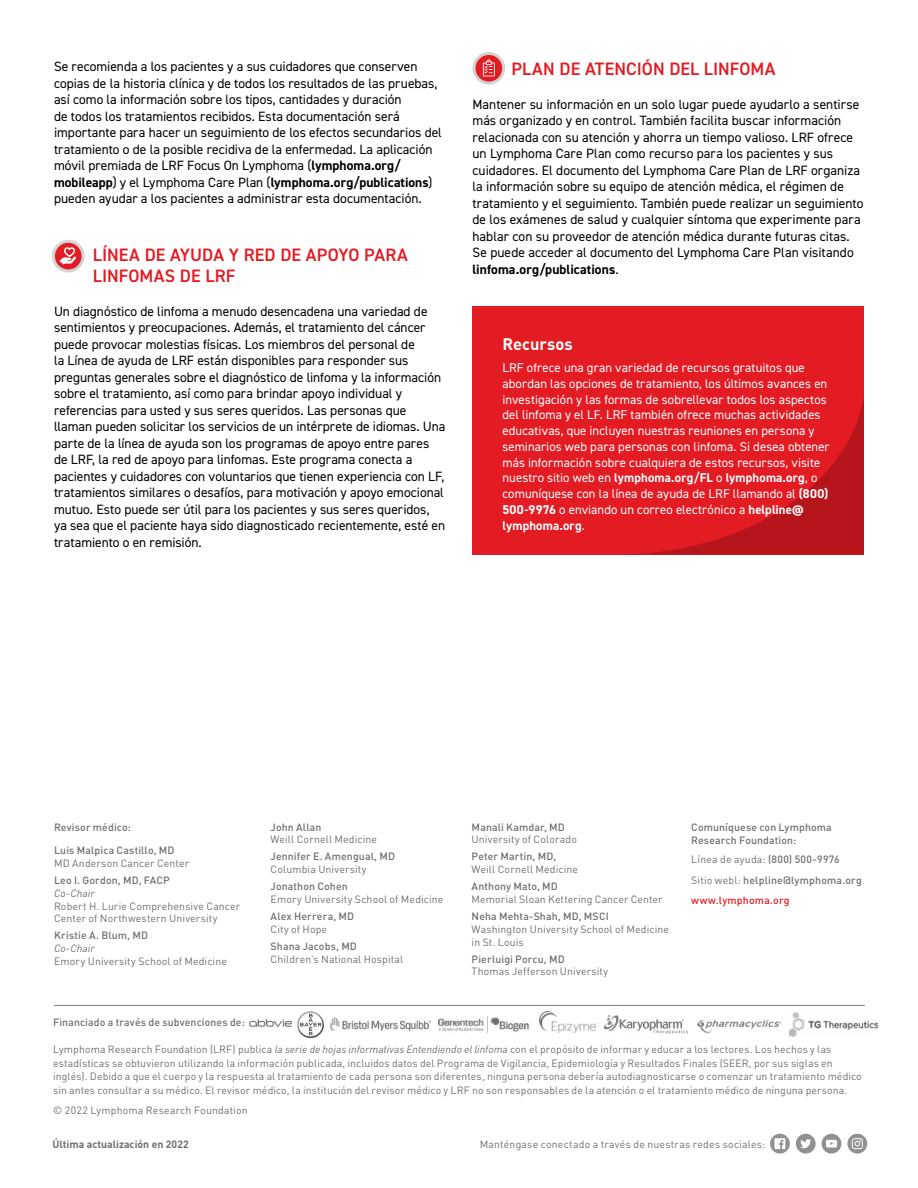
<style>
.page{position:relative;width:918px;height:1188px;background:#fff}
.page>*{position:absolute;margin:0;border:0;box-sizing:border-box;transform-origin:0 0}
.A_Headline{font:600 18px/21px "DIN2014";letter-spacing:.005em;color:#e31b23}
.Red_SideBar_Heading{font:700 16.5px "DINOT";letter-spacing:.005em;color:#fff}
.Body_Copy{font:13.5px/16.5px "DIN2014";color:#000}
.Red_Sidebar_Body_Cop{font:12.75px/15.8px "DIN2014";letter-spacing:.005em;color:#fff}
.Footer{font:10.5px/13.5px "DINOT";letter-spacing:.01em;color:#6d6e71}
.Footer_2{font:500 10.5px/20.9px "DINOT";letter-spacing:.01em;color:#6d6e71}
.Footer_2-2{font:10.5px/12.8px "DINOT";letter-spacing:.01em;color:#6d6e71}
.t1{font:700 10.5px "DINOT";color:#6d6e71}
.s1{font-weight:700}
.s2{font-weight:400}
.s3{font-style:italic}
.s4{color:#e31b23}
</style>
<div class="page">
<div style="left:822px;top:1134px;width:19px;height:20px;background:#919191;border-radius:50%"></div>
<svg style="left:826px;top:1140px;width:11px;height:7px"></svg>
<div style="left:796px;top:1134px;width:20px;height:20px;background:#919191;border-radius:50%"></div>
<svg style="left:800px;top:1139px;width:11px;height:9px"></svg>
<svg style="left:847px;top:1134px;width:20px;height:20px"></svg>
<svg style="left:852px;top:1138px;width:11px;height:11px"></svg>
<svg style="left:770px;top:1134px;width:20px;height:20px"></svg>
<svg style="left:775px;top:1138px;width:10px;height:11px"></svg>
<hr style="left:54px;top:1005px;width:811px;height:1px;background:#808285">
<div style="left:472px;top:306px;width:392px;height:248px;background:#e31b23"></div>
<svg style="left:639px;top:396px;width:225px;height:158px"></svg>
<img style="left:697px;top:1020px;width:85px;height:14px">
<img style="left:439px;top:1016px;width:91px;height:16px">
<img style="left:330px;top:1017px;width:100px;height:14px">
<svg style="left:53px;top:241px;width:30px;height:30px"></svg>
<div style="left:52px;top:240px;width:33px;height:32px;border:3px solid #d1d3d4;border-radius:50%"></div>
<svg style="left:59px;top:245px;width:20px;height:20px"></svg>
<svg style="left:474px;top:53px;width:30px;height:30px"></svg>
<div style="left:472px;top:52px;width:33px;height:33px;border:3px solid #d1d3d4;border-radius:50%"></div>
<svg style="left:483px;top:59px;width:12px;height:18px"></svg>
<img style="left:540px;top:1012px;width:58px;height:21px">
<img style="left:604px;top:1015px;width:84px;height:19px">
<svg style="left:297px;top:1011px;width:27px;height:27px"></svg>
<img style="left:250px;top:1019px;width:42px;height:8px">
<img style="left:790px;top:1013px;width:88px;height:23px">
<p class="Body_Copy" style="left:54px;top:58px;width:389px">Se recomienda a los pacientes y a sus cuidadores que conserven copias de la historia clínica y de todos los resultados de las pruebas, así como la información sobre los tipos, cantidades y duración<br>de todos los tratamientos recibidos. Esta documentación será importante para hacer un seguimiento de los efectos secundarios del tratamiento o de la posible recidiva de la enfermedad. La aplicación móvil premiada de LRF Focus On Lymphoma (<span class="s1">lymphoma.org/ mobileapp</span>) y el Lymphoma Care Plan (<span class="s1">lymphoma.org/publications</span>) pueden ayudar a los pacientes a administrar esta documentación.</p>
<p class="A_Headline" style="left:93px;top:244px;width:316px">LÍNEA DE AYUDA Y RED DE APOYO PARA<br>LINFOMAS DE LRF</p>
<p class="Body_Copy" style="left:54px;top:303px;width:393px">Un diagnóstico de linfoma a menudo desencadena una variedad de sentimientos y preocupaciones. Además, el tratamiento del cáncer puede provocar molestias físicas. Los miembros del personal de<br>la Línea de ayuda de LRF están disponibles para responder sus preguntas generales sobre el diagnóstico de linfoma y la información sobre el tratamiento, así como para brindar apoyo individual y referencias para usted y sus seres queridos. Las personas que llaman pueden solicitar los servicios de un intérprete de idiomas. Una parte de la línea de ayuda son los programas de apoyo entre pares de LRF, la red de apoyo para linfomas. Este programa conecta a pacientes y cuidadores con voluntarios que tienen experiencia con LF, tratamientos similares o desafíos, para motivación y apoyo emocional mutuo. Esto puede ser útil para los pacientes y sus seres queridos, ya sea que el paciente haya sido diagnosticado recientemente, esté en tratamiento o en remisión.</p>
<p class="A_Headline" style="left:511px;top:58px;width:266px">PLAN DE ATENCIÓN DEL LINFOMA</p>
<p class="Body_Copy" style="left:472px;top:95px;width:393px">Mantener su información en un solo lugar puede ayudarlo a sentirse más organizado y en control. También facilita buscar información relacionada con su atención y ahorra un tiempo valioso. LRF ofrece un Lymphoma Care Plan como recurso para los pacientes y sus cuidadores. El documento del Lymphoma Care Plan de LRF organiza la información sobre su equipo de atención médica, el régimen de tratamiento y el seguimiento. También puede realizar un seguimiento de los exámenes de salud y cualquier síntoma que experimente para hablar con su proveedor de atención médica durante futuras citas.<br>Se puede acceder al documento del Lymphoma Care Plan visitando <span class="s1">linfoma.org/publications</span>.</p>
<p class="Red_SideBar_Heading" style="left:502px;top:333px;width:72px">Recursos</p>
<p class="Red_Sidebar_Body_Cop" style="left:502px;top:360px;width:329px">LRF ofrece una gran variedad de recursos gratuitos que abordan las opciones de tratamiento, los últimos avances en investigación y las formas de sobrellevar todos los aspectos del linfoma y el LF. LRF también ofrece muchas actividades educativas, que incluyen nuestras reuniones en persona y seminarios web para personas con linfoma. Si desea obtener más información sobre cualquiera de estos recursos, visite nuestro sitio web en <span class="s1">lymphoma.org/FL</span> o <span class="s1">lymphoma.org</span>, o comuníquese con la línea de ayuda de LRF llamando al <span class="s1">(800)<br>500-9976</span> o enviando un correo electrónico a <span class="s1">helpline@ lymphoma.org</span>.</p>
<p class="Footer_2" style="left:54px;top:816px;width:78px">Revisor médico:</p>
<p class="Footer_2" style="left:54px;top:844px;width:137px;line-height:12.8px">Luis Malpica Castillo, MD<br><span class="s2">MD Anderson Cancer Center</span></p>
<p class="Footer_2" style="left:54px;top:870px;width:117px">Leo I. Gordon, MD, FACP</p>
<p class="Footer_2-2" style="left:54px;top:886px;width:188px"><span class="s3">Co-Chair<br></span>Robert H. Lurie Comprehensive Cancer<br>Center of Northwestern University</p>
<p class="Footer_2" style="left:54px;top:925px;width:95px">Kristie A. Blum, MD</p>
<p class="Footer_2-2" style="left:54px;top:942px;width:174px"><span class="s3">Co-Chair<br></span>Emory University School of Medicine</p>
<p class="Footer_2" style="left:53px;top:1012px;width:193px">Financiado a través de subvenciones de:</p>
<p class="Footer_2" style="left:271px;top:816px;width:52px">John Allan</p>
<p class="Footer_2-2" style="left:271px;top:833px;width:108px">Weill Cornell Medicine</p>
<p class="Footer_2" style="left:271px;top:846px;width:126px">Jennifer E. Amengual, MD</p>
<p class="Footer_2-2" style="left:271px;top:863px;width:97px">Columbia University</p>
<p class="Footer_2" style="left:271px;top:876px;width:79px">Jonathon Cohen</p>
<p class="Footer_2-2" style="left:271px;top:893px;width:174px">Emory University School of Medicine</p>
<p class="Footer_2" style="left:271px;top:906px;width:85px">Alex Herrera, MD</p>
<p class="Footer_2-2" style="left:271px;top:922px;width:58px">City of Hope</p>
<p class="Footer_2" style="left:271px;top:935px;width:88px">Shana Jacobs, MD</p>
<p class="Footer_2-2" style="left:271px;top:952px;width:134px">Children’s National Hospital</p>
<p class="Footer_2" style="left:472px;top:816px;width:95px">Manali Kamdar, MD</p>
<p class="Footer_2-2" style="left:472px;top:833px;width:107px">University of Colorado</p>
<p class="Footer_2" style="left:472px;top:846px;width:86px">Peter Martin, MD,</p>
<p class="Footer_2-2" style="left:472px;top:863px;width:108px">Weill Cornell Medicine</p>
<p class="Footer_2" style="left:472px;top:876px;width:88px">Anthony Mato, MD</p>
<p class="Footer_2-2" style="left:472px;top:893px;width:192px">Memorial Sloan Kettering Cancer Center</p>
<p class="Footer_2" style="left:472px;top:906px;width:139px">Neha Mehta-Shah, MD, MSCI</p>
<p class="Footer_2-2" style="left:472px;top:922px;width:199px">Washington University School of Medicine in St. Louis</p>
<p class="Footer_2" style="left:472px;top:948px;width:95px">Pierluigi Porcu, MD</p>
<p class="Footer_2-2" style="left:472px;top:965px;width:138px">Thomas Jefferson University</p>
<p class="Footer_2" style="left:691px;top:820px;width:142px;line-height:13.5px">Comuníquese con Lymphoma<br>Research Foundation:</p>
<p class="Footer_2" style="left:691px;top:848px;width:172px"><span class="s2">Línea de ayuda:</span> (800) 500-9976<br><span class="s2">Sitio webl:</span> helpline@lymphoma.org <span class="s4">www.lymphoma.org</span></p>
<p class="Footer" style="left:53px;top:1043px;width:810px">Lymphoma Research Foundation (LRF) publica <span class="s3">la serie de hojas informativas Entendiendo el linfoma</span> con el propósito de informar y educar a los lectores. Los hechos y las estadísticas se obtuvieron utilizando la información publicada, incluidos datos del Programa de Vigilancia, Epidemiología y Resultados Finales (SEER, por sus siglas en inglés). Debido a que el cuerpo y la respuesta al tratamiento de cada persona son diferentes, ninguna persona debería autodiagnosticarse o comenzar un tratamiento médico sin antes consultar a su médico. El revisor médico, la institución del revisor médico y LRF no son responsables de la atención o el tratamiento médico de ninguna persona.</p>
<p class="Footer" style="left:53px;top:1103px;width:196px">© 2022 Lymphoma Research Foundation</p>
<p class="t1" style="left:52px;top:1137px;width:138px">Última actualización en 2022</p>
<p class="Footer" style="left:480px;top:1137px;width:287px">Manténgase conectado a través de nuestras redes sociales:</p>
</div>
